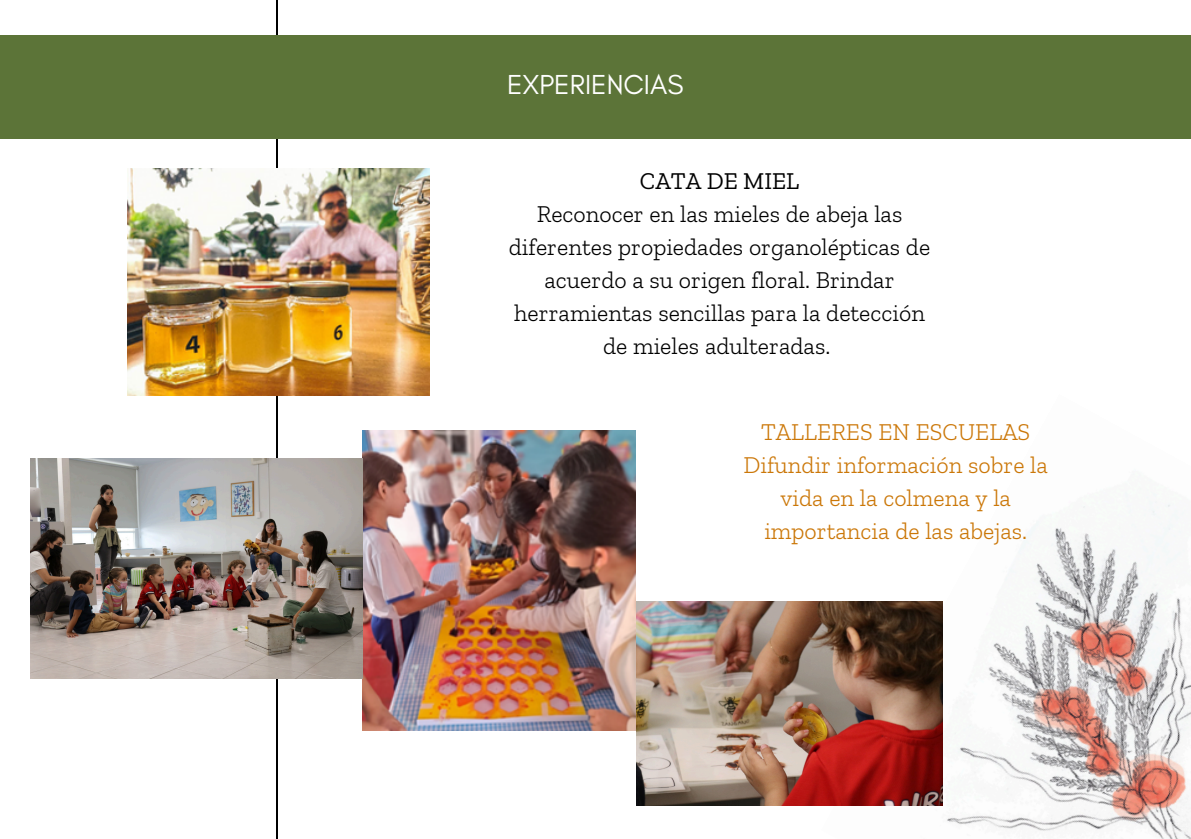
<style>
.page{position:relative;width:1191px;height:839px;background:#fff}
.page>*{position:absolute;margin:0;border:0;box-sizing:border-box;transform-origin:0 0}
.t1{font:28px "Glacial Indifference";color:#fff}
.t2{font:300 24px/33px "Zilla Slab";color:#000;text-align:center}
.t3{font:300 24px/33px "Zilla Slab";color:#cb7708;text-align:center}
.t4{font:24px "Zilla Slab";color:#000}
</style>
<div class="page">
<hr style="left:277px;top:0;width:1px;height:838px;background:#000">
<div style="left:0;top:35px;width:1191px;height:104px;background:#5c7438"></div>
<img style="left:128px;top:168px;width:301px;height:227px">
<img style="left:821px;top:474px;width:370px;height:364px">
<img style="left:363px;top:431px;width:273px;height:300px">
<img style="left:31px;top:458px;width:331px;height:220px">
<img style="left:636px;top:601px;width:306px;height:204px">
<p class="t1" style="left:507px;top:67px;width:178px">EXPERIENCIAS</p>
<p class="t4" style="left:640px;top:166px;width:161px">CATA DE MIEL</p>
<p class="t2" style="left:509px;top:197px;width:423px">Reconocer en las mieles de abeja las diferentes propiedades organolépticas de acuerdo a su origen floral. Brindar herramientas sencillas para la detección de mieles adulteradas.</p>
<h1 class="t3" style="left:761px;top:415px;width:270px">TALLERES EN ESCUELAS</h1>
<p class="t3" style="left:744px;top:448px;width:306px">Difundir información sobre la vida en la colmena y la importancia de las abejas.</p>
</div>
